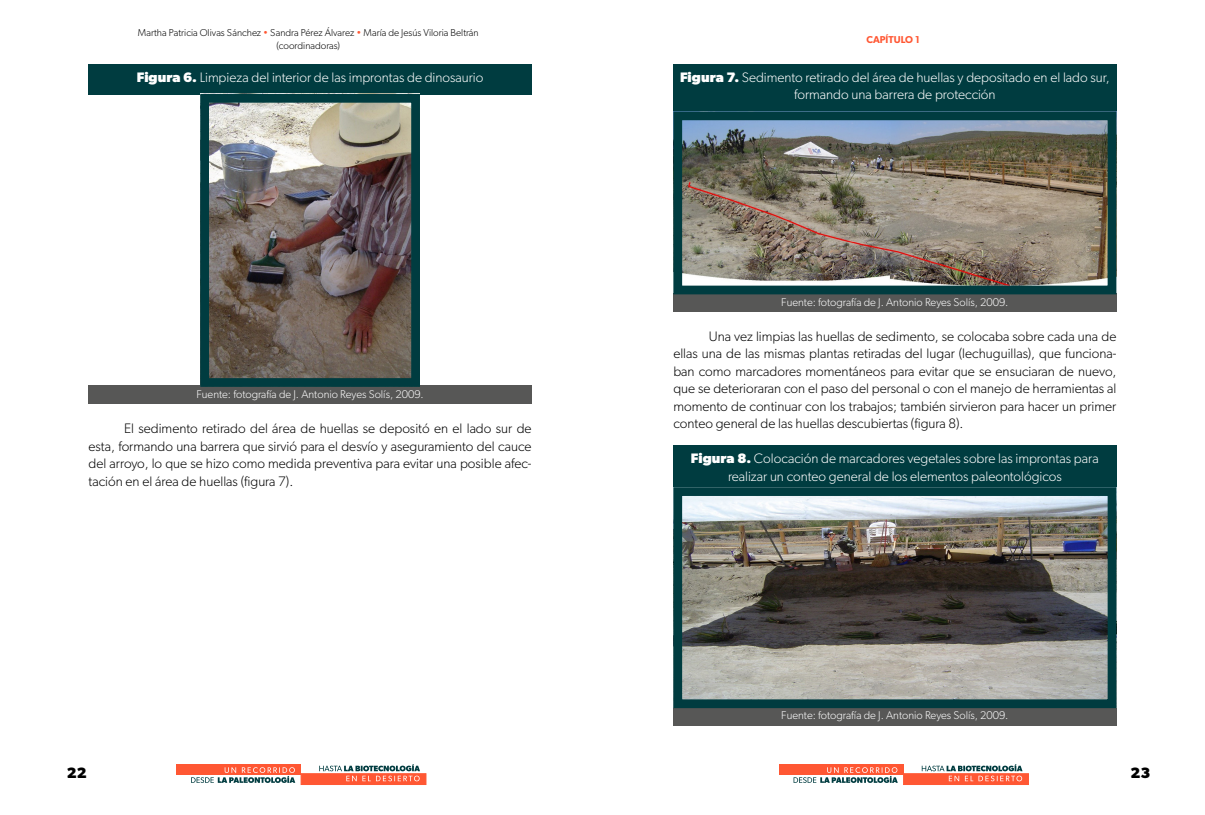
<style>
.page{position:relative;width:1205px;height:815px;background:#fff}
.page>*{position:absolute;margin:0;border:0;box-sizing:border-box;transform-origin:0 0}
.t1{font:700 15px "Gibson";color:#000}
.t2{font:300 13.75px/17.5px "Gibson";color:#000;text-align:justify}
.t3{font:300 13.75px/17.5px "Gibson";color:#fff;text-align:center}
.t4{font:300 11.25px "Gibson";color:#fff}
.t5{font:300 10px/12.5px "Gibson";color:#000;text-align:center}
.t6{font:600 10px "Gibson";color:#ff5733}
.s1{color:#ff5733}
.s2{font-weight:700}
</style>
<div class="page">
<div style="left:176px;top:764px;width:125px;height:10px;background:#ff5733"></div>
<svg style="left:191px;top:767px;width:104px;height:16px"></svg>
<div style="left:301px;top:774px;width:125px;height:11px;background:#ff5733"></div>
<svg style="left:319px;top:764px;width:101px;height:17px"></svg>
<div style="left:779px;top:764px;width:125px;height:10px;background:#ff5733"></div>
<svg style="left:793px;top:767px;width:105px;height:16px"></svg>
<div style="left:903px;top:774px;width:125px;height:11px;background:#ff5733"></div>
<svg style="left:922px;top:764px;width:100px;height:17px"></svg>
<div style="left:673px;top:64px;width:443px;height:49px;background:#003c40"></div>
<div style="left:673px;top:293px;width:443px;height:18px;background:#575756"></div>
<div style="left:673px;top:446px;width:443px;height:48px;background:#003c40"></div>
<div style="left:673px;top:707px;width:443px;height:18px;background:#575756"></div>
<img style="left:683px;top:121px;width:423px;height:163px">
<div style="left:673px;top:111px;width:443px;height:183px;border:9px solid #003c40"></div>
<img style="left:683px;top:497px;width:423px;height:201px">
<div style="left:673px;top:487px;width:443px;height:221px;border:9px solid #003c40"></div>
<div style="left:89px;top:64px;width:442px;height:31px;background:#003c40"></div>
<div style="left:89px;top:386px;width:442px;height:18px;background:#575756"></div>
<img style="left:210px;top:104px;width:200px;height:273px">
<div style="left:200px;top:94px;width:220px;height:293px;border:9px solid #003c40"></div>
<p class="t5" style="left:138px;top:27px;width:342px">Martha Patricia Olivas Sánchez <span class="s1">•</span> Sandra Pérez Álvarez <span class="s1">•</span> María de Jesús Viloria Beltrán (coordinadoras)</p>
<p class="t3" style="left:137px;top:68px;width:348px"><span class="s2">Figura 6.</span> Limpieza del interior de las improntas de dinosaurio</p>
<p class="t4" style="left:196px;top:387px;width:229px">Fuente: fotografía de J. Antonio Reyes Solís, 2009.</p>
<p class="t2" style="left:89px;top:419px;width:444px;text-indent:35px">El sedimento retirado del área de huellas se depositó en el lado sur de esta, formando una barrera que sirvió para el desvío y aseguramiento del cauce del arroyo, lo que se hizo como medida preventiva para evitar una posible afec&shy;tación en el área de huellas (figura 7).</p>
<p class="t6" style="left:866px;top:33px;width:55px">CAPÍTULO 1</p>
<p class="t3" style="left:680px;top:68px;width:431px"><span class="s2">Figura 7.</span> Sedimento retirado del área de huellas y depositado en el lado sur, formando una barrera de protección</p>
<p class="t4" style="left:781px;top:295px;width:229px">Fuente: fotografía de J. Antonio Reyes Solís, 2009.</p>
<p class="t2" style="left:673px;top:327px;width:444px;text-indent:35px">Una vez limpias las huellas de sedimento, se colocaba sobre cada una de ellas una de las mismas plantas retiradas del lugar (lechuguillas), que funciona&shy;ban como marcadores momentáneos para evitar que se ensuciaran de nuevo, que se deterioraran con el paso del personal o con el manejo de herramientas al momento de continuar con los trabajos; también sirvieron para hacer un primer conteo general de las huellas descubiertas (figura 8).</p>
<p class="t3" style="left:691px;top:449px;width:409px"><span class="s2">Figura 8.</span> Colocación de marcadores vegetales sobre las improntas para realizar un conteo general de los elementos paleontológicos</p>
<p class="t4" style="left:781px;top:709px;width:229px">Fuente: fotografía de J. Antonio Reyes Solís, 2009.</p>
<p class="t1" style="left:67px;top:764px;width:21px">22</p>
<p class="t1" style="left:1130px;top:764px;width:21px">23</p>
</div>
